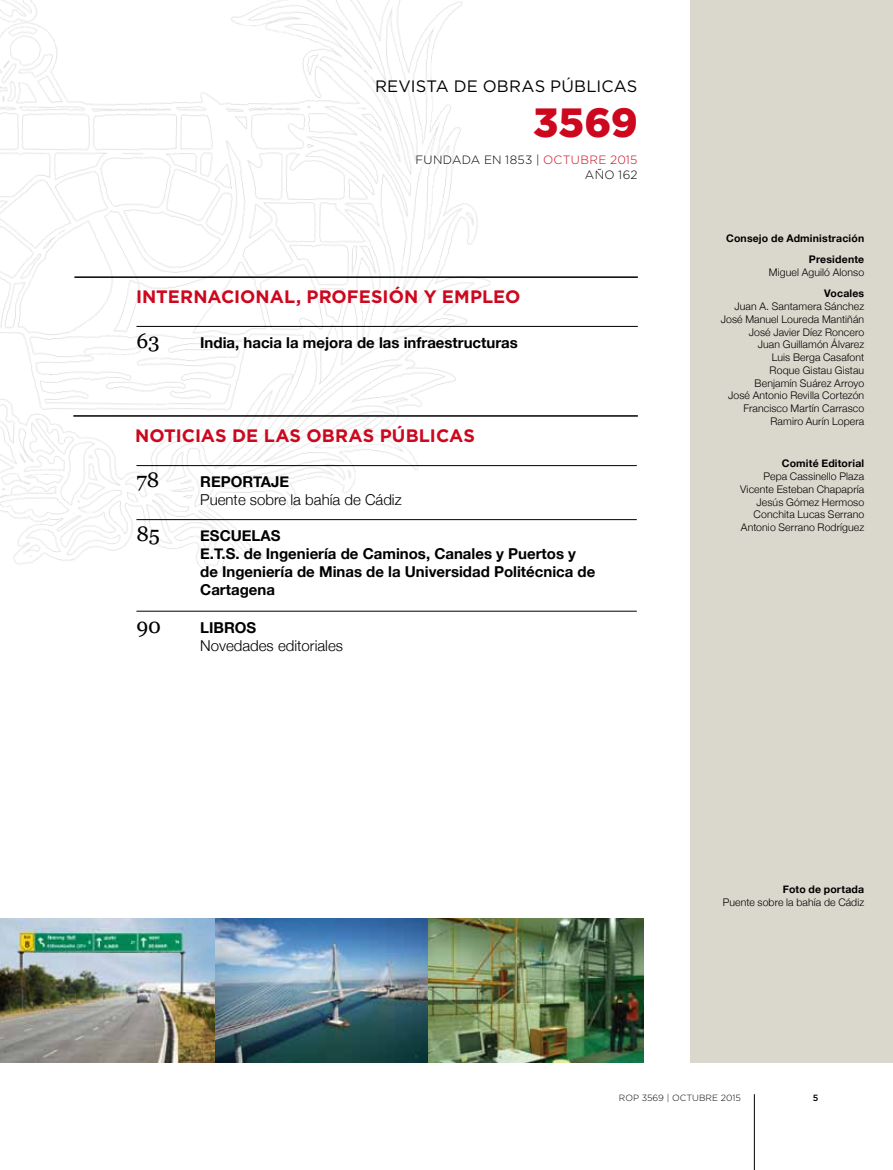
<style>
.page{position:relative;width:893px;height:1170px;background:#fff}
.page>*{position:absolute;margin:0;border:0;box-sizing:border-box;transform-origin:0 0}
.t1{font:900 40.8px "Gotham";color:#cd071e}
.t2{font:21px "Georgia";color:#000}
.t3{font:700 18px "Gotham";letter-spacing:.005em;color:#cd071e}
.t4{font:16.5px "Gotham";letter-spacing:.01em;color:#000}
.t5{font:700 15px/18px "Helvetica Neue";color:#000}
.t6{font:300 15px "Helvetica Neue";color:#000}
.t7{font:300 12px/14.4px "Gotham";letter-spacing:.025em;color:#000;text-align:right}
.t8{font:300 10.5px/12.8px "Helvetica Neue";letter-spacing:.01em;color:#000;text-align:right}
.t9{font:700 10.5px/21.3px "Helvetica Neue";letter-spacing:.015em;color:#000;text-align:right}
.t10{font:300 9px "Gotham";color:#000}
.t11{font:500 9px "Gotham";color:#000}
.s1{color:#cd071e}
</style>
<div class="page">
<hr style="left:754px;top:1094px;width:1px;height:75px;background:#000">
<img style="left:0;top:0;width:502px;height:574px">
<div style="left:690px;top:0;width:203px;height:1062px;background:#dad8cd"></div>
<img style="left:0;top:918px;width:643px;height:144px">
<hr style="left:74px;top:276px;width:564px;height:2px;background:#000">
<hr style="left:73px;top:415px;width:565px;height:1px;background:#000">
<hr style="left:136px;top:326px;width:502px;height:1px;background:#000">
<hr style="left:136px;top:465px;width:501px;height:1px;background:#000">
<hr style="left:136px;top:519px;width:501px;height:1px;background:#000">
<hr style="left:136px;top:610px;width:501px;height:1px;background:#000">
<h3 class="t4" style="left:375px;top:76px;width:264px">REVISTA DE OBRAS PÚBLICAS</h3>
<h1 class="t1" style="left:533px;top:94px;width:106px">3569</h1>
<p class="t7" style="left:415px;top:153px;width:224px">FUNDADA EN 1853 | <span class="s1">OCTUBRE 2015<br></span>AÑO 162</p>
<h3 class="t3" style="left:136px;top:285px;width:386px">INTERNACIONAL, PROFESIÓN Y EMPLEO</h3>
<h2 class="t2" style="left:136px;top:329px;width:25px">63</h2>
<h3 class="t5" style="left:200px;top:333px;width:319px">India, hacia la mejora de las infraestructuras</h3>
<h3 class="t3" style="left:135px;top:424px;width:342px">NOTICIAS DE LAS OBRAS PÚBLICAS</h3>
<h2 class="t2" style="left:136px;top:468px;width:25px">78</h2>
<h3 class="t5" style="left:200px;top:472px;width:90px">REPORTAJE</h3>
<h3 class="t6" style="left:200px;top:490px;width:203px">Puente sobre la bahía de Cádiz</h3>
<h2 class="t2" style="left:136px;top:522px;width:25px">85</h2>
<h3 class="t5" style="left:200px;top:526px;width:397px">ESCUELAS<br>E.T.S. de Ingeniería de Caminos, Canales y Puertos y de Ingeniería de Minas de la Universidad Politécnica de<br>Cartagena</h3>
<h2 class="t2" style="left:136px;top:613px;width:26px">90</h2>
<h3 class="t5" style="left:200px;top:618px;width:58px">LIBROS</h3>
<h3 class="t6" style="left:200px;top:636px;width:144px">Novedades editoriales</h3>
<p class="t9" style="left:726px;top:227px;width:140px">Consejo de Administración<br>Presidente</p>
<p class="t8" style="left:769px;top:266px;width:97px">Miguel Aguiló Alonso</p>
<p class="t9" style="left:824px;top:283px;width:42px">Vocales</p>
<p class="t8" style="left:721px;top:300px;width:145px">Juan A. Santamera Sánchez<br>José Manuel Loureda Mantiñán<br>José Javier Díez Roncero<br>Juan Guillamón Álvarez<br>Luis Berga Casafont<br>Roque Gistau Gistau<br>Benjamín Suárez Arroyo<br>José Antonio Revilla Cortezón<br>Francisco Martín Carrasco<br>Ramiro Aurín Lopera</p>
<p class="t9" style="left:782px;top:453px;width:84px">Comité Editorial</p>
<p class="t8" style="left:740px;top:470px;width:126px">Pepa Cassinello Plaza<br>Vicente Esteban Chapapría<br>Jesús Gómez Hermoso<br>Conchita Lucas Serrano<br>Antonio Serrano Rodríguez</p>
<p class="t9" style="left:783px;top:878px;width:83px">Foto de portada</p>
<p class="t8" style="left:723px;top:895px;width:143px">Puente sobre la bahía de Cádiz</p>
<p class="t10" style="left:619px;top:1092px;width:124px">ROP 3569 | OCTUBRE 2015</p>
<p class="t11" style="left:813px;top:1092px;width:7px">5</p>
</div>
